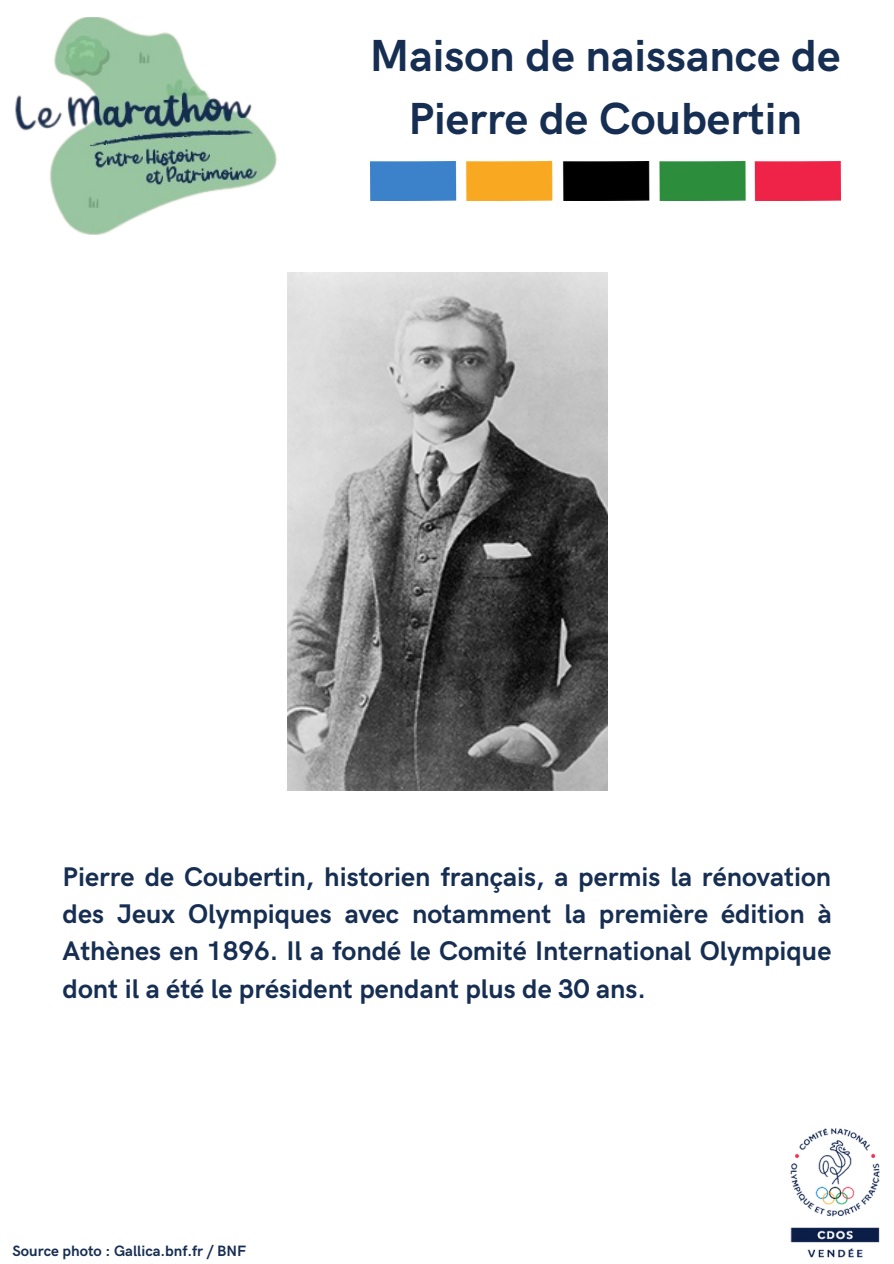
<style>
.page{position:relative;width:894px;height:1264px;background:#fff}
.page>*{position:absolute;margin:0;border:0;box-sizing:border-box;transform-origin:0 0}
.t1{font:700 45px/63px "HK Grotesk";color:#162e52;text-align:center}
.t2{font:700 27px/37.2px "HK Grotesk";color:#162e52;text-align:justify}
.t3{font:700 15px "HK Grotesk";color:#162e52}
</style>
<div class="page">
<img style="left:790px;top:1128px;width:90px;height:130px">
<img style="left:370px;top:162px;width:470px;height:38px">
<img style="left:15px;top:18px;width:262px;height:216px">
<img style="left:287px;top:272px;width:320px;height:518px">
<h1 class="t1" style="left:370px;top:26px;width:472px">Maison de naissance de<br>Pierre de Coubertin</h1>
<p class="t2" style="left:63px;top:859px;width:770px">Pierre de Coubertin, historien français, a permis la rénovation des Jeux Olympiques avec notamment la première édition à Athènes en 1896. Il a fondé le Comité International Olympique dont il a été le président pendant plus de 30 ans.</p>
<p class="t3" style="left:13px;top:1242px;width:235px">Source photo : Gallica.bnf.fr / BNF</p>
</div>
